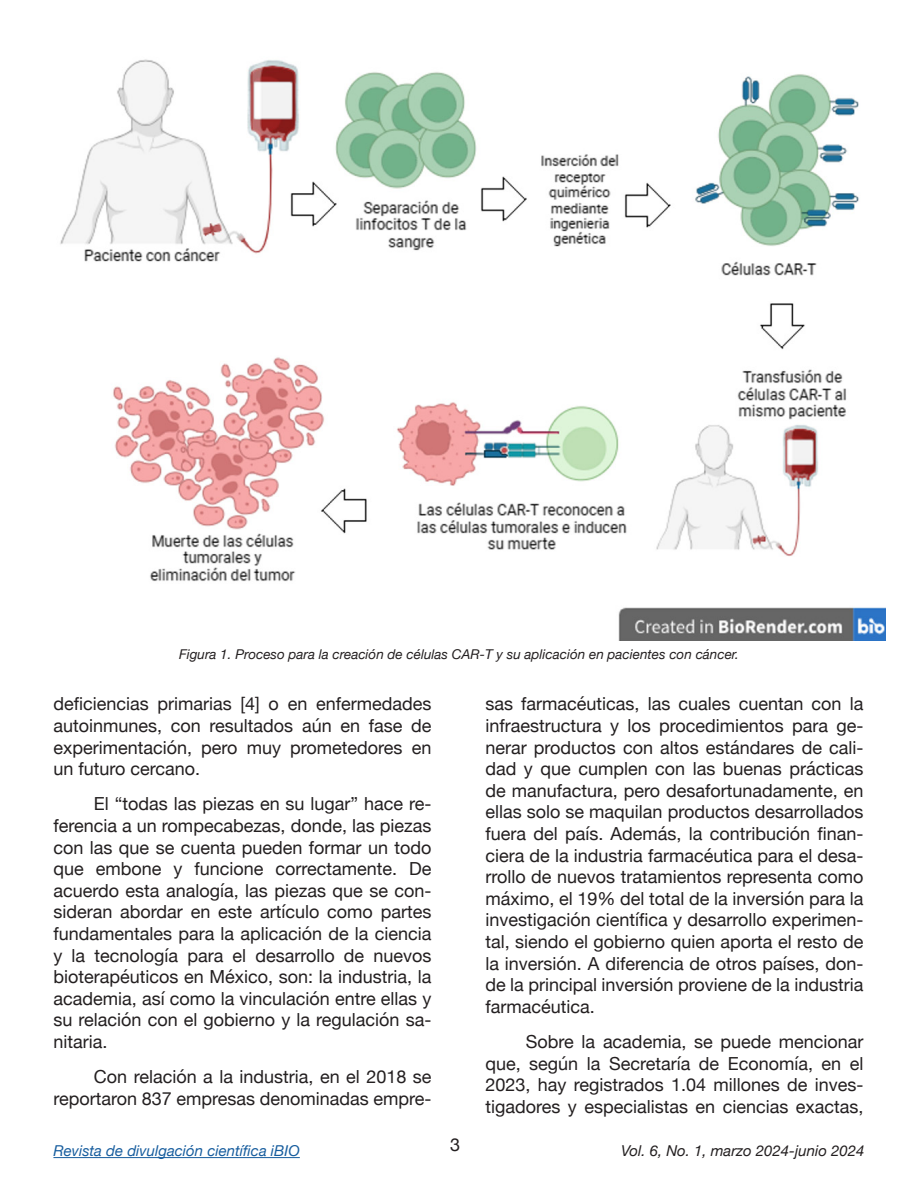
<style>
.page{position:relative;width:918px;height:1188px;background:#fff}
.page>*{position:absolute;margin:0;border:0;box-sizing:border-box;transform-origin:0 0}
.t1{font:18px/21.6px "Helvetica Neue";color:#231f20;text-align:justify}
.t2{font:italic 15px "Helvetica Neue";color:#175d9e}
.t3{font:italic 15px "Helvetica Neue";color:#231f20}
.t4{font:italic 13.5px "Helvetica Neue";color:#231f20}
</style>
<div class="page">
<hr style="left:53px;top:1157px;width:247px;height:1px;background:#175d9e">
<img style="left:60px;top:59px;width:826px;height:581px">
<p class="t4" style="left:179px;top:645px;width:561px">Figura 1. Proceso para la creación de células CAR-T y su aplicación en pacientes con cáncer.</p>
<p class="t1" style="left:53px;top:694px;width:380px">deficiencias primarias [4] o en enfermedades autoinmunes, con resultados aún en fase de experimentación, pero muy prometedores en un futuro cercano.</p>
<p class="t1" style="left:53px;top:794px;width:380px;text-indent:40px">El “todas las piezas en su lugar” hace re&shy;ferencia a un rompecabezas, donde, las piezas con las que se cuenta pueden formar un todo que embone y funcione correctamente. De acuerdo esta analogía, las piezas que se con&shy;sideran abordar en este artículo como partes fundamentales para la aplicación de la ciencia y la tecnología para el desarrollo de nuevos bioterapéuticos en México, son: la industria, la academia, así como la vinculación entre ellas y su relación con el gobierno y la regulación sa&shy;nitaria.</p>
<p class="t1" style="left:53px;top:1067px;width:380px;text-align:right">Con relación a la industria, en el 2018 se reportaron 837 empresas denominadas empre-</p>
<p class="t2" style="left:53px;top:1140px;width:248px">Revista de divulgación científica iBIO</p>
<p class="t1" style="left:450px;top:1135px;width:12px">3</p>
<p class="t1" style="left:485px;top:694px;width:380px">sas farmacéuticas, las cuales cuentan con la infraestructura y los procedimientos para ge&shy;nerar productos con altos estándares de cali&shy;dad y que cumplen con las buenas prácticas de manufactura, pero desafortunadamente, en ellas solo se maquilan productos desarrollados fuera del país. Además, la contribución finan&shy;ciera de la industria farmacéutica para el desa&shy;rrollo de nuevos tratamientos representa como máximo, el 19% del total de la inversión para la investigación científica y desarrollo experimen&shy;tal, siendo el gobierno quien aporta el resto de la inversión. A diferencia de otros países, don&shy;de la principal inversión proviene de la industria farmacéutica.</p>
<p class="t1" style="left:485px;top:1032px;width:380px;text-indent:40px">Sobre la academia, se puede mencionar que, según la Secretaría de Economía, en el 2023, hay registrados 1.04 millones de inves&shy;tigadores y especialistas en ciencias exactas,</p>
<p class="t3" style="left:621px;top:1140px;width:245px">Vol. 6, No. 1, marzo 2024-junio 2024</p>
</div>
